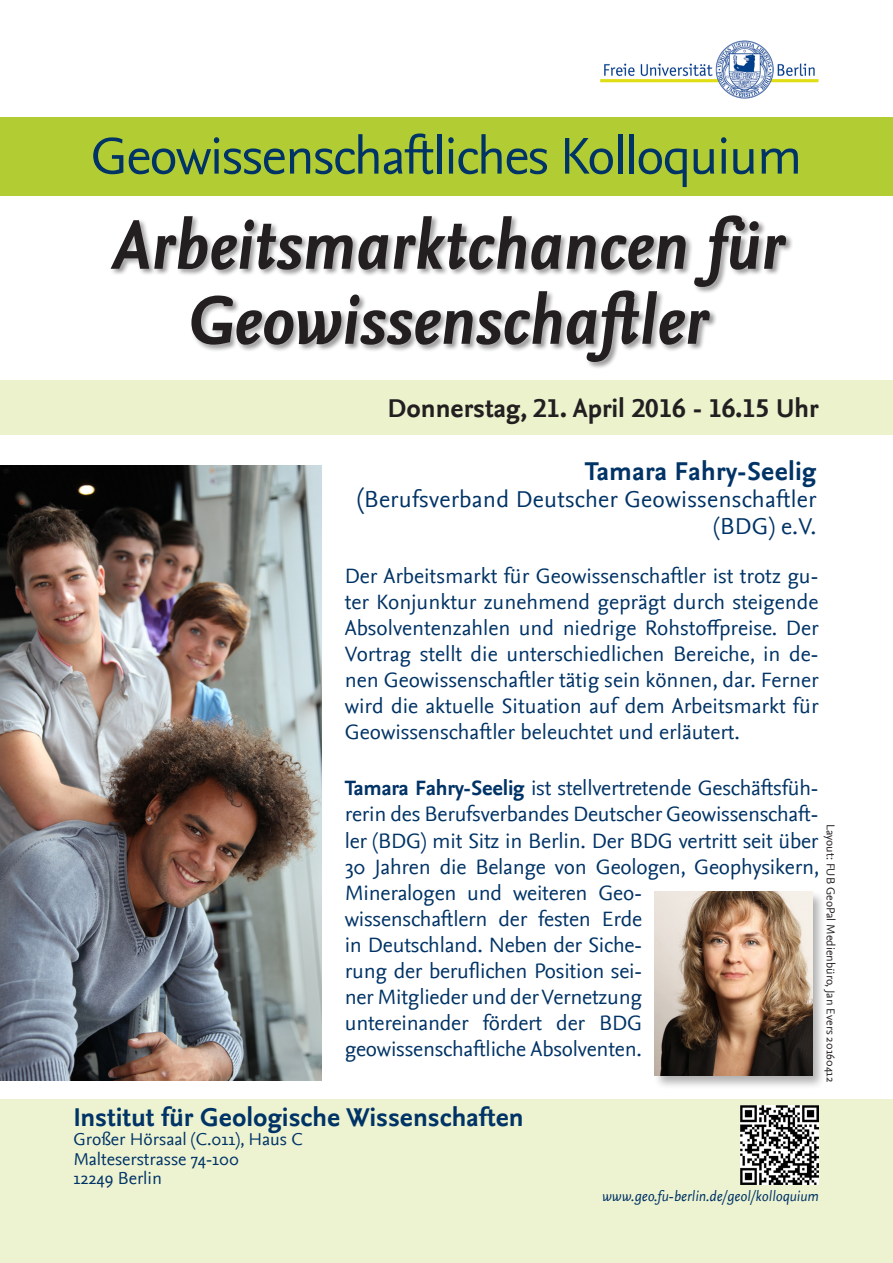
<style>
.page{position:relative;width:893px;height:1263px;background:#fff}
.page>*{position:absolute;margin:0;border:0;box-sizing:border-box;transform-origin:0 0}
.Headline{font:italic 700 72px/75px "Nexus Sans TF";color:#231f20;text-align:center}
.Headline-2{font:54px "Nexus Sans";letter-spacing:-.03em;color:#036}
.Unterzeile{font:700 27px "Nexus Sans TF";color:#036}
.Unterzeile-2{font:700 27px "Nexus Sans TF";color:#231f20}
.Headline-3{font:700 27px "Nexus Sans";letter-spacing:.01em;color:#036}
.Headline-4{font:24px/27px "Nexus Sans TF";letter-spacing:.01em;color:#036;text-align:right}
.Headline-5{font:21.75px/26.1px "Nexus Sans";letter-spacing:-.01em;color:#036}
.Unterzeile-3{font:18px "Nexus Sans";color:#036}
.Unterzeile-4{font:italic 15px "Nexus Sans";color:#036}
.t1{font:12px "Nexus Sans";color:#231f20}
.s1{font-size:27px}
.s2{font-weight:700}
</style>
<div class="page">
<img style="left:600px;top:40px;width:219px;height:59px">
<img style="left:0;top:465px;width:322px;height:616px">
<div style="left:0;top:381px;width:893px;height:54px;background:#ebf2cc"></div>
<div style="left:102px;top:206px;width:693px;height:165px;background:#fff;opacity:.75"></div>
<div style="left:0;top:1099px;width:893px;height:164px;background:#edf3d1"></div>
<div style="left:0;top:117px;width:893px;height:79px;background:#b2cc33"></div>
<img style="left:740px;top:1106px;width:79px;height:78px">
<div style="left:653px;top:890px;width:174px;height:199px;background:#231f20;opacity:.35"></div>
<img style="left:655px;top:892px;width:157px;height:183px">
<p class="Headline-2" style="left:91px;top:125px;width:713px">Geowissenschaftliches Kolloquium</p>
<p class="Headline" style="left:110px;top:209px;width:674px">Arbeitsmarktchancen für<br>Geowissenschaftler</p>
<p class="Unterzeile-2" style="left:387px;top:392px;width:433px">Donnerstag, 21. April 2016 - 16.15 Uhr</p>
<p class="Headline-3" style="left:585px;top:456px;width:233px">Tamara Fahry-Seelig</p>
<p class="Headline-4" style="left:357px;top:486px;width:460px"><span class="s1">(</span>Berufsverband Deutscher Geowissenschaftler (BDG) e.V.</p>
<p class="Headline-5" style="left:345px;top:563px;width:475px;text-align:justify">Der Arbeitsmarkt für Geowissenschaftler ist trotz gu&shy;ter Konjunktur zunehmend geprägt durch steigende Absolventenzahlen und niedrige Rohstoffpreise. Der Vortrag stellt die unterschiedlichen Bereiche, in de&shy;nen Geowissenschaftler tätig sein können, dar. Ferner wird die aktuelle Situation auf dem Arbeitsmarkt für Geowissenschaftler beleuchtet und erläutert.</p>
<p class="Headline-5" style="left:345px;top:775px;width:476px"><span class="s2">Tamara Fahry-Seelig</span> ist stellvertretende Geschäftsfüh&shy;rerin des Berufsverbandes Deutscher Geowissenschaft&shy;ler (BDG) mit Sitz in Berlin. Der BDG vertritt seit über 30 Jahren die Belange von Geologen, Geophysikern, Mineralogen und weiteren Geo-<br>wissenschaftlern der festen Erde<br>in Deutschland. Neben der Siche-<br>rung der beruflichen Position sei-<br>ner Mitglieder und der Vernetzung<br>untereinander fördert der BDG geowissenschaftliche Absolventen.</p>
<p class="t1" style="left:838px;top:824px;width:260px;rotate:90deg">Layout: FUB GeoPal Medienbüro, Jan Evers 20160412</p>
<p class="Unterzeile" style="left:73px;top:1101px;width:452px">Institut für Geologische Wissenschaften</p>
<p class="Unterzeile-3" style="left:73px;top:1129px;width:231px">Großer Hörsaal (C.011), Haus C</p>
<p class="Unterzeile-3" style="left:73px;top:1148px;width:167px">Malteserstrasse 74-100</p>
<p class="Unterzeile-3" style="left:73px;top:1168px;width:90px">12249 Berlin</p>
<p class="Unterzeile-4" style="left:602px;top:1187px;width:218px">www.geo.fu-berlin.de/geol/kolloquium</p>
</div>
